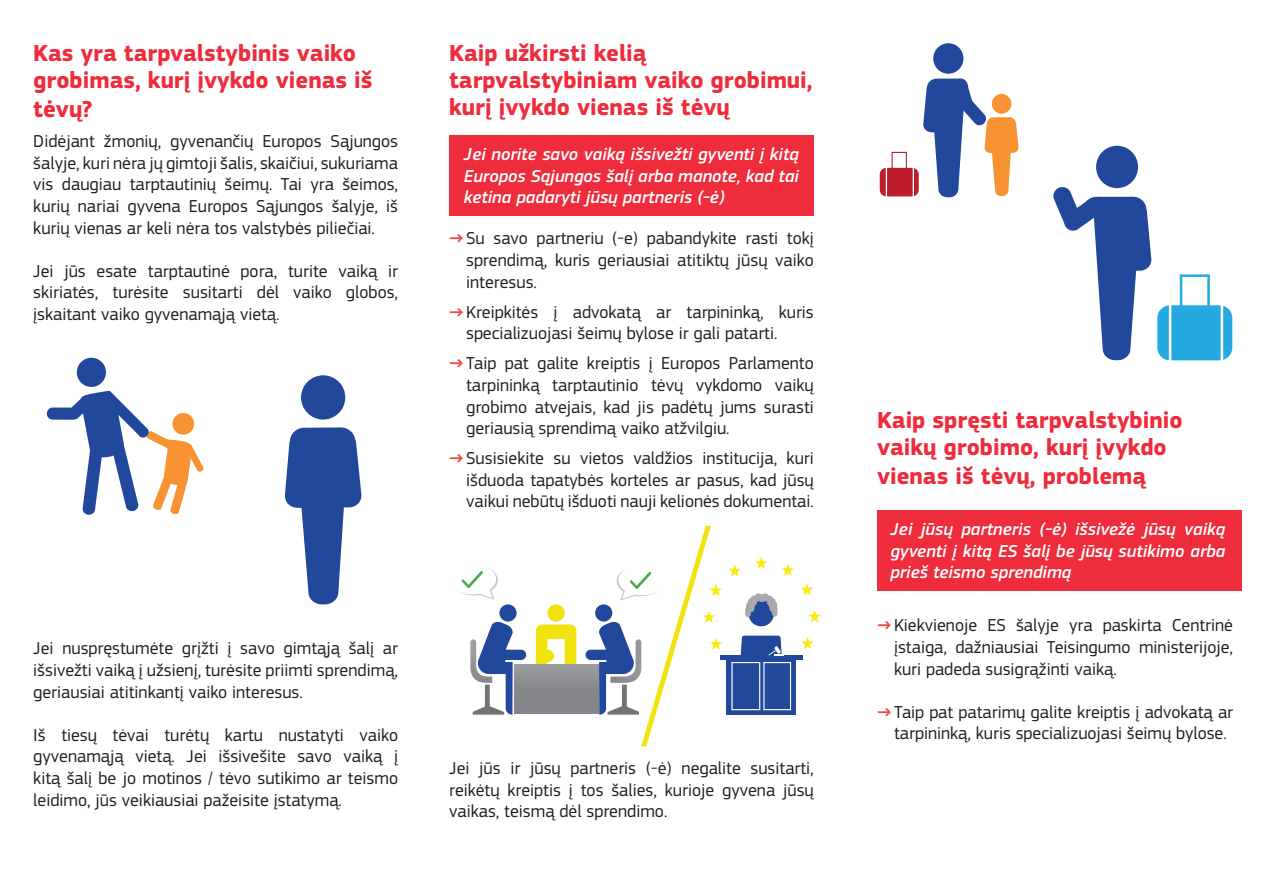
<style>
.page{position:relative;width:1263px;height:893px;background:#fff}
.page>*{position:absolute;margin:0;border:0;box-sizing:border-box;transform-origin:0 0}
.t1{font:700 24px/27.9px "EC Square Sans Pro";color:#ee2c3b}
.t2{font:18px/21.6px "EC Square Sans Pro";color:#231f20;text-align:justify}
.t3{font:italic 500 18px/21.6px "EC Square Sans Pro";color:#fff;text-align:justify}
.s1{font-weight:700;color:#ef4c48}
</style>
<div class="page">
<div style="left:449px;top:136px;width:365px;height:80px;background:#ee2c3b"></div>
<div style="left:933px;top:43px;width:30px;height:31px;background:#22489c;border-radius:50%"></div>
<svg style="left:880px;top:78px;width:139px;height:119px"></svg>
<div style="left:1096px;top:146px;width:42px;height:42px;background:#22489c;border-radius:50%"></div>
<svg style="left:1053px;top:186px;width:179px;height:174px"></svg>
<svg style="left:47px;top:357px;width:157px;height:158px"></svg>
<div style="left:301px;top:375px;width:44px;height:45px;background:#22489c;border-radius:50%"></div>
<svg style="left:284px;top:427px;width:78px;height:177px"></svg>
<div style="left:877px;top:510px;width:365px;height:81px;background:#ee2c3b"></div>
<div style="left:499px;top:604px;width:18px;height:18px;background:#22489c;border-radius:50%"></div>
<div style="left:547px;top:604px;width:18px;height:18px;background:#f1e40e;border-radius:50%"></div>
<svg style="left:470px;top:621px;width:56px;height:94px"></svg>
<svg style="left:536px;top:624px;width:40px;height:41px"></svg>
<div style="left:514px;top:665px;width:84px;height:49px;background:linear-gradient(to bottom,#95979a,#7e8083)"></div>
<svg style="left:456px;top:568px;width:42px;height:32px"></svg>
<svg style="left:729px;top:564px;width:12px;height:13px"></svg>
<svg style="left:801px;top:637px;width:13px;height:12px"></svg>
<svg style="left:808px;top:610px;width:13px;height:12px"></svg>
<svg style="left:801px;top:583px;width:12px;height:12px"></svg>
<svg style="left:782px;top:564px;width:12px;height:12px"></svg>
<svg style="left:755px;top:557px;width:12px;height:12px"></svg>
<div style="left:726px;top:658px;width:70px;height:57px;background:#22489c"></div>
<hr style="left:720px;top:656px;width:82px;height:4px;background:#22489c">
<div style="left:731px;top:662px;width:29px;height:48px;border:1px solid #fff"></div>
<div style="left:763px;top:662px;width:28px;height:48px;border:1px solid #fff"></div>
<svg style="left:748px;top:600px;width:26px;height:26px"></svg>
<div style="left:748px;top:598px;width:26px;height:26px;background:#22489c;border-radius:50%"></div>
<div style="left:762px;top:593px;width:7px;height:8px;background:#a8a9ad;border-radius:50%"></div>
<div style="left:755px;top:593px;width:7px;height:8px;background:#a8a9ad;border-radius:50%"></div>
<div style="left:758px;top:594px;width:7px;height:8px;background:#a8a9ad;border-radius:50%"></div>
<div style="left:772px;top:609px;width:6px;height:8px;background:#a8a9ad;border-radius:50%"></div>
<svg style="left:766px;top:595px;width:12px;height:18px"></svg>
<svg style="left:746px;top:595px;width:11px;height:18px"></svg>
<div style="left:745px;top:610px;width:6px;height:7px;background:#a8a9ad;border-radius:50%"></div>
<div style="left:746px;top:603px;width:6px;height:7px;background:#a8a9ad;border-radius:50%"></div>
<div style="left:745px;top:606px;width:6px;height:8px;background:#a8a9ad;border-radius:50%"></div>
<svg style="left:729px;top:636px;width:65px;height:42px"></svg>
<svg style="left:585px;top:526px;width:137px;height:220px"></svg>
<p class="t1" style="left:33px;top:40px;width:341px">Kas yra tarpvalstybinis vaiko grobimas, kurį įvykdo vienas iš tėvų?</p>
<p class="t2" style="left:33px;top:131px;width:366px">Didėjant žmonių, gyvenančių Europos Sąjungos šalyje, kuri nėra jų gimtoji šalis, skaičiui, sukuriama vis daugiau tarptautinių šeimų. Tai yra šeimos, kurių nariai gyvena Europos Sąjungos šalyje, iš kurių vienas ar keli nėra tos valstybės piliečiai.</p>
<p class="t2" style="left:33px;top:260px;width:366px">Jei jūs esate tarptautinė pora, turite vaiką ir skiriatės, turėsite susitarti dėl vaiko globos, įskaitant vaiko gyvenamąją vietą.</p>
<p class="t1" style="left:449px;top:41px;width:365px;line-height:27px">Kaip užkirsti kelią tarpvalstybiniam vaiko grobimui, kurį įvykdo vienas iš tėvų</p>
<p class="t3" style="left:464px;top:144px;width:337px">Jei norite savo vaiką išsivežti gyventi į kitą Europos Sąjungos šalį arba manote, kad tai ketina padaryti jūsų partneris (-ė)</p>
<p class="t2" style="left:466px;top:228px;width:349px;text-indent:-17px"><span class="s1">→</span>Su savo partneriu (-e) pabandykite rasti tokį sprendimą, kuris geriausiai atitiktų jūsų vaiko interesus.</p>
<p class="t2" style="left:466px;top:301px;width:349px;text-indent:-17px"><span class="s1">→</span>Kreipkitės į advokatą ar tarpininką, kuris specializuojasi šeimų bylose ir gali patarti.</p>
<p class="t2" style="left:466px;top:353px;width:349px;text-indent:-17px"><span class="s1">→</span>Taip pat galite kreiptis į Europos Parlamento tarpininką tarptautinio tėvų vykdomo vaikų grobimo atvejais, kad jis padėtų jums surasti geriausią sprendimą vaiko atžvilgiu.</p>
<p class="t2" style="left:466px;top:448px;width:349px;text-indent:-17px"><span class="s1">→</span>Susisiekite su vietos valdžios institucija, kuri išduoda tapatybės korteles ar pasus, kad jūsų vaikui nebūtų išduoti nauji kelionės dokumentai.</p>
<p class="t2" style="left:33px;top:638px;width:366px">Jei nuspręstumėte grįžti į savo gimtąją šalį ar išsivežti vaiką į užsienį, turėsite priimti sprendimą, geriausiai atitinkantį vaiko interesus.</p>
<p class="t2" style="left:33px;top:724px;width:366px">Iš tiesų tėvai turėtų kartu nustatyti vaiko gyvenamąją vietą. Jei išsivešite savo vaiką į kitą šalį be jo motinos / tėvo sutikimo ar teismo leidimo, jūs veikiausiai pažeisite įstatymą.</p>
<p class="t2" style="left:449px;top:758px;width:366px">Jei jūs ir jūsų partneris (-ė) negalite susitarti, reikėtų kreiptis į tos šalies, kurioje gyvena jūsų vaikas, teismą dėl sprendimo.</p>
<p class="t1" style="left:877px;top:407px;width:307px">Kaip spręsti tarpvalstybinio vaikų grobimo, kurį įvykdo vienas iš tėvų, problemą</p>
<p class="t3" style="left:890px;top:519px;width:337px">Jei jūsų partneris (-ė) išsivežė jūsų vaiką gyventi į kitą ES šalį be jūsų sutikimo arba prieš teismo sprendimą</p>
<p class="t2" style="left:894px;top:615px;width:341px;text-indent:-17px"><span class="s1">→</span>Kiekvienoje ES šalyje yra paskirta Centrinė įstaiga, dažniausiai Teisingumo ministerijoje, kuri padeda susigrąžinti vaiką.</p>
<p class="t2" style="left:877px;top:701px;width:358px;text-align:center"><span class="s1">→</span>Taip pat patarimų galite kreiptis į advokatą ar tarpininką, kuris specializuojasi šeimų bylose.</p>
</div>
